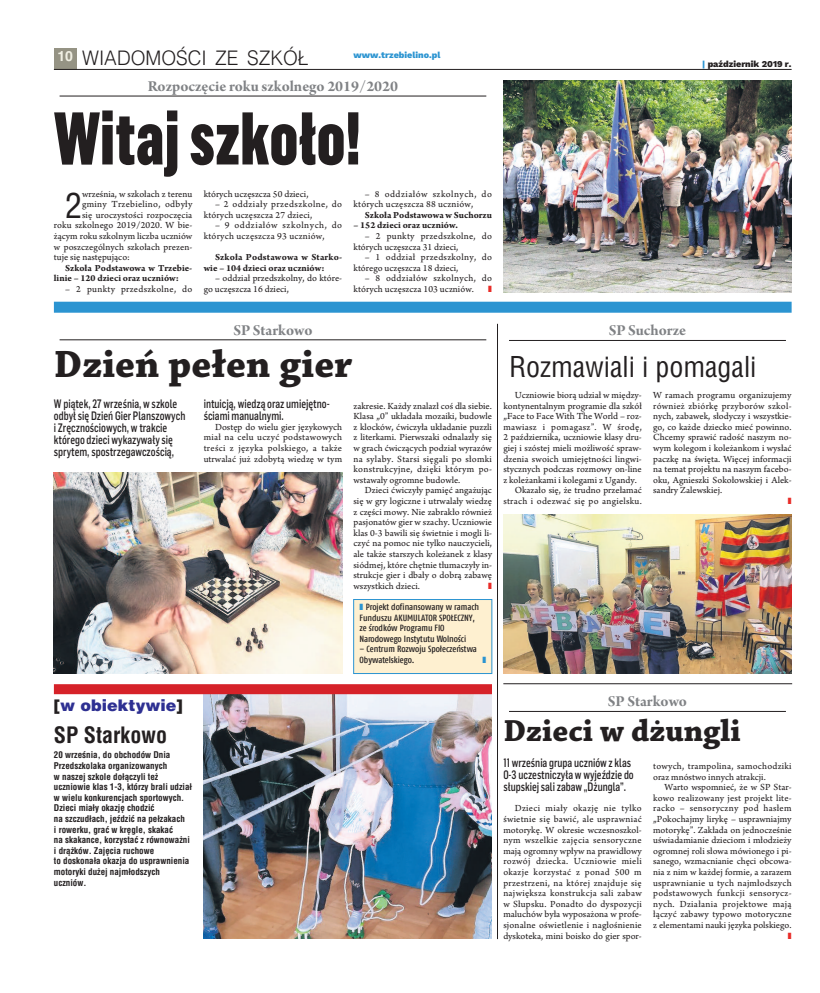
<style>
.page{position:relative;width:820px;height:993px;background:#fff}
.page>*{position:absolute;margin:0;border:0;box-sizing:border-box;transform-origin:0 0}
.t1{font:900 73px "Flama Condensed";color:#231f20;scale:.9 1}
.t2{font:700 40px "Chaparral Pro";color:#231f20}
.t3{font:33.9px "Switzerland Condensed";color:#231f20}
.t4{font:700 32px "Chaparral Pro";color:#231f20}
.t5{font:28px "Switzerland Condensed";color:#231f20}
.t6{font:700 22px "Switzerland Condensed";color:#231f20}
.t7{font:300 20px "Switzerland";color:#231f20;scale:.95 1}
.t8{font:16px "Arno Pro Bold Subhead";color:#808285}
.t9{font:900 16px "Switzerland";color:#2e3092}
.t10{font:500 12px/12px "Flama Semicondensed";color:#231f20;scale:.8 1}
.t11{font:9.8px/10.6px "Arno Pro Sm Text";color:#231f20;text-align:justify}
.t12{font:9.8px/10.6px "Arno Pro Sm Text";letter-spacing:.025em;color:#231f20}
.t13{font:9.8px/10.6px "Arno Pro Bold Sm Text";color:#231f20}
.t14{font:9.8px "Arno Pro Sm Text";letter-spacing:.03em;color:#231f20}
.t15{font:9.8px/10.6px "Arno Pro Bold Sm Text";letter-spacing:.02em;color:#231f20}
.t16{font:9.8px/10.6px "Arno Pro Sm Text";letter-spacing:.02em;color:#231f20}
.t17{font:700 9px/10.6px "Switzerland Condensed";color:#231f20}
.t18{font:500 condensed 9px/10.6px "Fago Q4";letter-spacing:-.005em;color:#231f20}
.t19{font:800 9px "Work Sans";color:#2b94d1}
.t20{font:800 9px "Work Sans";color:#231f20}
.s1{color:#2b94d1}
.s2{color:#231f20}
</style>
<div class="page">
<img style="left:204px;top:694px;width:288px;height:244px">
<div style="left:54px;top:48px;width:23px;height:21px;background:#959384"></div>
<hr style="left:54px;top:69px;width:737px;height:1px;background:#231f20">
<hr style="left:509px;top:711px;width:276px;height:1px;background:#231f20">
<div style="left:54px;top:301px;width:737px;height:11px;background:#2b94d1"></div>
<img style="left:503px;top:80px;width:288px;height:212px">
<div style="left:54px;top:684px;width:438px;height:10px;background:#d62229"></div>
<hr style="left:503px;top:683px;width:288px;height:1px;background:#231f20">
<hr style="left:497px;top:324px;width:1px;height:614px;background:#231f20">
<hr style="left:509px;top:340px;width:276px;height:1px;background:#231f20">
<img style="left:503px;top:514px;width:288px;height:159px">
<hr style="left:60px;top:339px;width:426px;height:1px;background:#231f20">
<img style="left:54px;top:472px;width:288px;height:201px">
<div style="left:353px;top:599px;width:138px;height:74px;background:#fef0d0"></div>
<div style="left:353px;top:599px;width:139px;height:74px;border:1px solid #2b94d1"></div>
<hr style="left:60px;top:96px;width:426px;height:1px;background:#231f20">
<h3 class="t7" style="left:57px;top:47px;width:265px"><sup>10</sup> WIADOMOŚCI ZE SZKÓŁ</h3>
<p class="t19" style="left:353px;top:51px;width:89px">www.trzebielino.pl</p>
<h3 class="t8" style="left:148px;top:80px;width:252px">Rozpoczęcie roku szkolnego 2019/2020</h3>
<h1 class="t1" style="left:54px;top:112px;width:342px">Witajszkoło!</h1>
<h3 class="t3" style="left:65px;top:186px;width:18px">2</h3>
<p class="t11" style="left:82px;top:189px;width:112px">września, w szkołach z terenu</p>
<p class="t14" style="left:82px;top:200px;width:112px">gminy Trzebielino, odbyły</p>
<p class="t11" style="left:82px;top:210px;width:112px">się uroczystości rozpoczęcia</p>
<p class="t11" style="left:54px;top:221px;width:140px">roku szkolnego 2019/2020. W bie-</p>
<p class="t11" style="left:54px;top:231px;width:140px">żącym roku szkolnym liczba uczniów</p>
<p class="t11" style="left:54px;top:242px;width:140px">w poszczególnych szkołach prezen-</p>
<p class="t11" style="left:54px;top:253px;width:78px">tuje się następująco:</p>
<p class="t13" style="left:54px;top:263px;width:140px;text-indent:11px">Szkoła Podstawowa w Trzebie&shy;linie – 120 dzieci oraz uczniów:</p>
<p class="t14" style="left:65px;top:285px;width:128px">– 2 punkty przedszkolne, do</p>
<p class="t11" style="left:204px;top:189px;width:106px">których uczęszcza 50 dzieci,</p>
<p class="t11" style="left:204px;top:200px;width:140px;text-indent:11px">– 2 oddziały przedszkolne, do których uczęszcza 27 dzieci,</p>
<p class="t12" style="left:204px;top:221px;width:140px;text-indent:11px">– 9 oddziałów szkolnych, do których uczęszcza 93 uczniów,</p>
<p class="t15" style="left:204px;top:253px;width:140px;text-indent:11px">Szkoła Podstawowa w Starko&shy;wie – 104 dzieci oraz uczniów:</p>
<p class="t11" style="left:204px;top:274px;width:140px;text-indent:11px">– oddział przedszkolny, do które&shy;go uczęszcza 16 dzieci,</p>
<p class="t16" style="left:353px;top:189px;width:140px;text-indent:11px">– 8 oddziałów szkolnych, do których uczęszcza 88 uczniów,</p>
<p class="t13" style="left:365px;top:210px;width:128px">Szkoła Podstawowa w Suchorzu</p>
<p class="t13" style="left:353px;top:221px;width:106px">– 152 dzieci oraz uczniów.</p>
<p class="t11" style="left:353px;top:231px;width:140px;text-indent:11px">– 2 punkty przedszkolne, do których uczęszcza 31 dzieci,</p>
<p class="t11" style="left:353px;top:253px;width:140px;text-indent:11px">– 1 oddział przedszkolny, do którego uczęszcza 18 dzieci,</p>
<p class="t11" style="left:353px;top:274px;width:140px;text-indent:11px">– 8 oddziałów szkolnych, do których uczęszcza 103 uczniów.</p>
<p class="t20" style="left:701px;top:60px;width:91px"><span class="s1">|</span> październik 2019 r.</p>
<h3 class="t8" style="left:233px;top:324px;width:81px">SP Starkowo</h3>
<h2 class="t2" style="left:54px;top:348px;width:300px">dzień pełen gier</h2>
<p class="t10" style="left:54px;top:398px;width:166px">W piątek, 27 września, w szkole odbył się Dzień Gier Planszowych i Zręcznościowych, w trakcie którego dzieci wykazywały się sprytem, spostrzegawczością,</p>
<p class="t10" style="left:204px;top:398px;width:159px">intuicją, wiedzą oraz umiejętno&shy;ściami manualnymi.</p>
<p class="t11" style="left:204px;top:422px;width:140px;text-indent:11px">Dostęp do wielu gier językowych miał na celu uczyć podstawowych treści z języka polskiego, a także utrwalać już zdobytą wiedzę w tym</p>
<p class="t11" style="left:353px;top:401px;width:140px">zakresie. Każdy znalazł coś dla siebie.<br>Klasa „0” układała mozaiki, budowle z klocków, ćwiczyła układanie puzzli z literkami. Pierwszaki odnalazły się w grach ćwiczących podział wyrazów na sylaby. Starsi sięgali po słomki konstrukcyjne, dzięki którym po&shy;wstawały ogromne budowle.</p>
<p class="t11" style="left:353px;top:486px;width:140px;text-indent:11px">Dzieci ćwiczyły pamięć angażując się w gry logiczne i utrwalały wiedzę z części mowy. Nie zabrakło również pasjonatów gier w szachy. Uczniowie klas 0-3 bawili się świetnie i mogli li&shy;czyć na pomoc nie tylko nauczycieli, ale także starszych koleżanek z klasy siódmej, które chętnie tłumaczyły in&shy;strukcje gier i dbały o dobrą zabawę wszystkich dzieci.</p>
<p class="t18" style="left:359px;top:601px;width:121px"><span class="s1">❚</span> Projekt dofinansowany w ramach<br>Funduszu AKUMULATOR SPOŁECZNY, ze środków Programu FIO<br>Narodowego Instytutu Wolności</p>
<p class="t18" style="left:359px;top:643px;width:119px">– Centrum Rozwoju Społeczeństwa<br>Obywatelskiego.</p>
<h3 class="t8" style="left:608px;top:325px;width:79px">SP Suchorze</h3>
<h3 class="t5" style="left:509px;top:350px;width:249px">Rozmawiali i pomagali</h3>
<p class="t11" style="left:514px;top:390px;width:128px">Uczniowie biorą udział w między-</p>
<p class="t11" style="left:503px;top:401px;width:140px">kontynentalnym programie dla szkół</p>
<p class="t11" style="left:503px;top:411px;width:140px">„Face to Face With The World – roz-</p>
<p class="t14" style="left:503px;top:423px;width:140px">mawiasz i pomagasz”. W środę,</p>
<p class="t11" style="left:503px;top:433px;width:140px">2 października, uczniowie klasy dru-</p>
<p class="t11" style="left:503px;top:443px;width:140px">giej i szóstej mieli możliwość spraw-</p>
<p class="t11" style="left:503px;top:454px;width:140px">dzenia swoich umiejętności lingwi-</p>
<p class="t11" style="left:503px;top:464px;width:140px">stycznych podczas rozmowy on-line</p>
<p class="t11" style="left:503px;top:475px;width:135px">z koleżankami i kolegami z Ugandy.</p>
<p class="t11" style="left:514px;top:486px;width:128px">Okazało się, że trudno przełamać</p>
<p class="t12" style="left:503px;top:496px;width:140px">strach i odezwać się po angielsku.</p>
<p class="t11" style="left:653px;top:390px;width:140px">W ramach programu organizujemy również zbiórkę przyborów szkol&shy;nych, zabawek, słodyczy i wszystkie&shy;go, co każde dziecko mieć powinno.<br>Chcemy sprawić radość naszym no&shy;wym kolegom i koleżankom i wysłać paczkę na święta. Więcej informacji na temat projektu na naszym facebo&shy;oku, Agnieszki Sokołowskiej i Alek&shy;sandry Zalewskiej.</p>
<h3 class="t9" style="left:54px;top:696px;width:130px"><span class="s2">[</span>w obiektywie<span class="s2">]</span></h3>
<h3 class="t6" style="left:54px;top:722px;width:115px">SP Starkowo</h3>
<p class="t17" style="left:54px;top:749px;width:140px">20 września, do obchodów Dnia<br>Przedszkolaka organizowanych<br>w naszej szkole dołączyli też uczniowie klas 1-3, którzy brali udział w wielu konkurencjach sportowych.<br>Dzieci miały okazję chodzić<br>na szczudłach, jeździć na pełzakach<br>i rowerku, grać w kręgle, skakać<br>na skakance, korzystać z równoważni i drążków. Zajęcia ruchowe<br>to doskonała okazja do usprawnienia motoryki dużej najmłodszych uczniów.</p>
<h3 class="t8" style="left:607px;top:695px;width:81px">SP Starkowo</h3>
<h3 class="t4" style="left:503px;top:718px;width:239px">dzieci w dżungli</h3>
<p class="t10" style="left:503px;top:757px;width:164px">11 września grupa uczniów z klas<br>0-3 uczestniczyła w wyjeździe do słupskiej sali zabaw „Dżungla”.</p>
<p class="t11" style="left:503px;top:803px;width:140px;text-indent:11px">Dzieci miały okazję nie tylko świetnie się bawić, ale usprawniać motorykę. W okresie wczesnoszkol&shy;nym wszelkie zajęcia sensoryczne mają ogromny wpływ na prawidłowy rozwój dziecka. Uczniowie mieli okazje korzystać z ponad 500 m przestrzeni, na której znajduje się największa konstrukcja sali zabaw w Słupsku. Ponadto do dyspozycji maluchów była wyposażona w profe&shy;sjonalne oświetlenie i nagłośnienie dyskoteka, mini boisko do gier spor-</p>
<p class="t12" style="left:653px;top:761px;width:140px">towych, trampolina, samochodziki oraz mnóstwo innych atrakcji.</p>
<p class="t11" style="left:653px;top:782px;width:140px;text-indent:11px">Warto wspomnieć, że w SP Star&shy;kowo realizowany jest projekt lite&shy;racko – sensoryczny pod hasłem „Pokochajmy lirykę – usprawniajmy motorykę”. Zakłada on jednocześnie uświadamianie dzieciom i młodzieży ogromnej roli słowa mówionego i pi&shy;sanego, wzmacnianie chęci obcowa&shy;nia z nim w każdej formie, a zarazem usprawnianie u tych najmłodszych podstawowych funkcji sensorycz&shy;nych. Działania projektowe mają łączyć zabawy typowo motoryczne z elementami nauki języka polskiego.</p>
</div>
